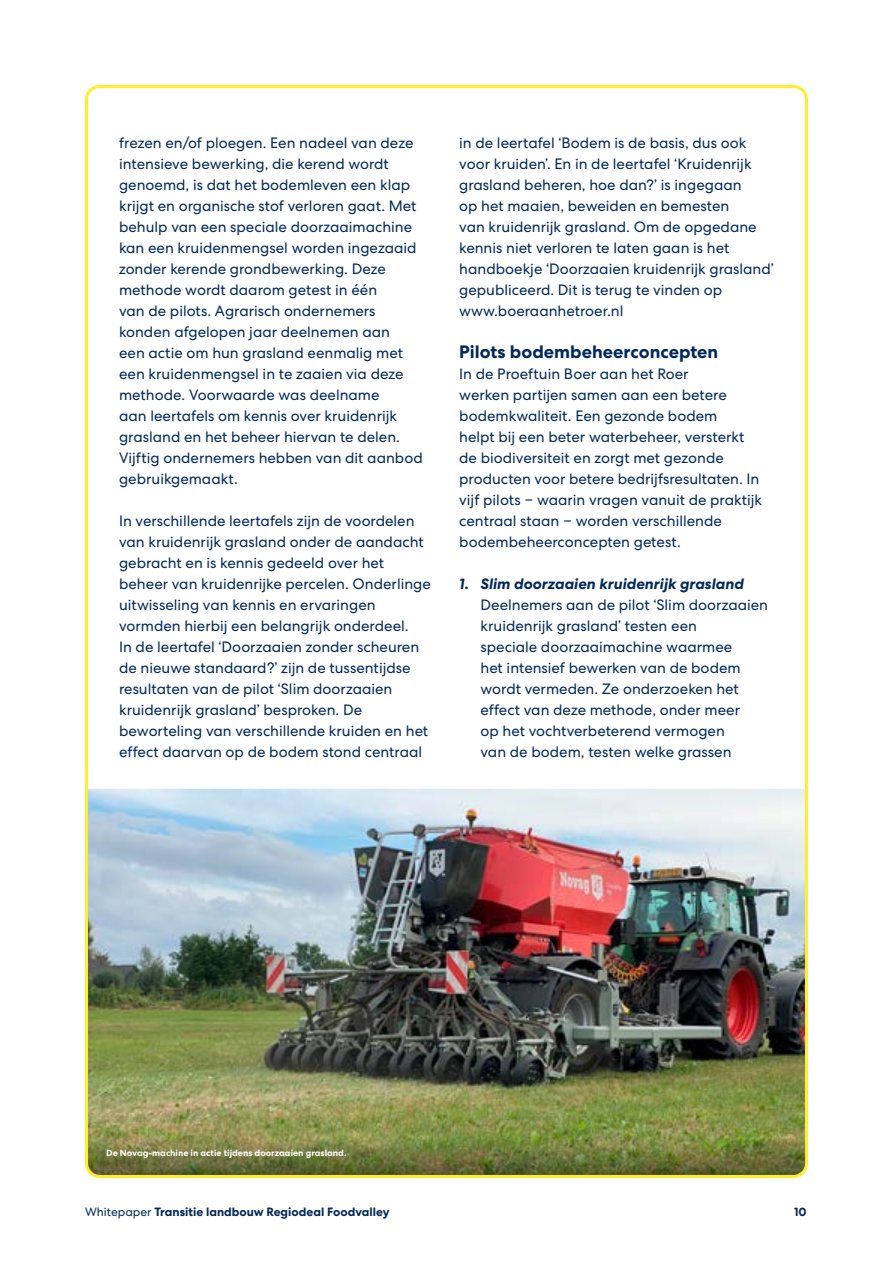
<style>
.page{position:relative;width:893px;height:1263px;background:#fff}
.page>*{position:absolute;margin:0;border:0;box-sizing:border-box;transform-origin:0 0}
.t1{font:700 18px "Centra No 2";color:#00285a}
.t2{font:15px/21px "Centra No 2";color:#00285a}
.t3{font:italic 700 15px "Centra No 2";color:#00285a}
.t4{font:700 12px "Centra No 2";color:#00285a}
.t5{font:700 9px "Centra No 2";color:#fff}
.s1{font-weight:400}
</style>
<div class="page">
<img style="left:89px;top:789px;width:715px;height:385px">
<svg style="left:88px;top:1138px;width:717px;height:37px;background:#6d753b"></svg>
<p class="t2" style="left:119px;top:132px;width:305px">frezen en/of ploegen. Een nadeel van deze intensieve bewerking, die kerend wordt genoemd, is dat het bodemleven een klap krijgt en organische stof verloren gaat. Met behulp van een speciale doorzaaimachine kan een kruidenmengsel worden ingezaaid zonder kerende grondbewerking. Deze methode wordt daarom getest in één<br>van de pilots. Agrarisch ondernemers konden afgelopen jaar deelnemen aan<br>een actie om hun grasland eenmalig met een kruidenmengsel in te zaaien via deze methode. Voorwaarde was deelname<br>aan leertafels om kennis over kruidenrijk grasland en het beheer hiervan te delen.<br>Vijftig ondernemers hebben van dit aanbod gebruikgemaakt.</p>
<p class="t2" style="left:119px;top:510px;width:313px">In verschillende leertafels zijn de voordelen van kruidenrijk grasland onder de aandacht gebracht en is kennis gedeeld over het beheer van kruidenrijke percelen. Onderlinge uitwisseling van kennis en ervaringen vormden hierbij een belangrijk onderdeel.<br>In de leertafel ‘Doorzaaien zonder scheuren de nieuwe standaard?’ zijn de tussentijdse resultaten van de pilot ‘Slim doorzaaien kruidenrijk grasland’ besproken. De beworteling van verschillende kruiden en het effect daarvan op de bodem stond centraal</p>
<p class="t2" style="left:459px;top:132px;width:316px">in de leertafel ‘Bodem is de basis, dus ook voor kruiden’. En in de leertafel ‘Kruidenrijk grasland beheren, hoe dan?’ is ingegaan<br>op het maaien, beweiden en bemesten<br>van kruidenrijk grasland. Om de opgedane kennis niet verloren te laten gaan is het handboekje ‘Doorzaaien kruidenrijk grasland’ gepubliceerd. Dit is terug te vinden op www.boeraanhetroer.nl</p>
<p class="t1" style="left:459px;top:341px;width:260px">Pilots bodembeheerconcepten</p>
<p class="t2" style="left:459px;top:363px;width:304px">In de Proeftuin Boer aan het Roer<br>werken partijen samen aan een betere bodemkwaliteit. Een gezonde bodem<br>helpt bij een beter waterbeheer, versterkt de biodiversiteit en zorgt met gezonde producten voor betere bedrijfsresultaten. In vijf pilots − waarin vragen vanuit de praktijk centraal staan − worden verschillende bodembeheerconcepten getest.</p>
<p class="t3" style="left:459px;top:575px;width:286px">1. Slim doorzaaien kruidenrijk grasland</p>
<p class="t2" style="left:480px;top:594px;width:289px">Deelnemers aan de pilot ‘Slim doorzaaien kruidenrijk grasland’ testen een<br>speciale doorzaaimachine waarmee<br>het intensief bewerken van de bodem wordt vermeden. Ze onderzoeken het effect van deze methode, onder meer<br>op het vochtverbeterend vermogen<br>van de bodem, testen welke grassen</p>
<p class="t5" style="left:106px;top:1147px;width:242px">De Novag-machine in actie tijdens doorzaaien grasland.</p>
<p class="t4" style="left:85px;top:1205px;width:306px"><span class="s1">Whitepaper</span> Transitie landbouw Regiodeal Foodvalley</p>
<p class="t4" style="left:794px;top:1205px;width:14px">10</p>
</div>
